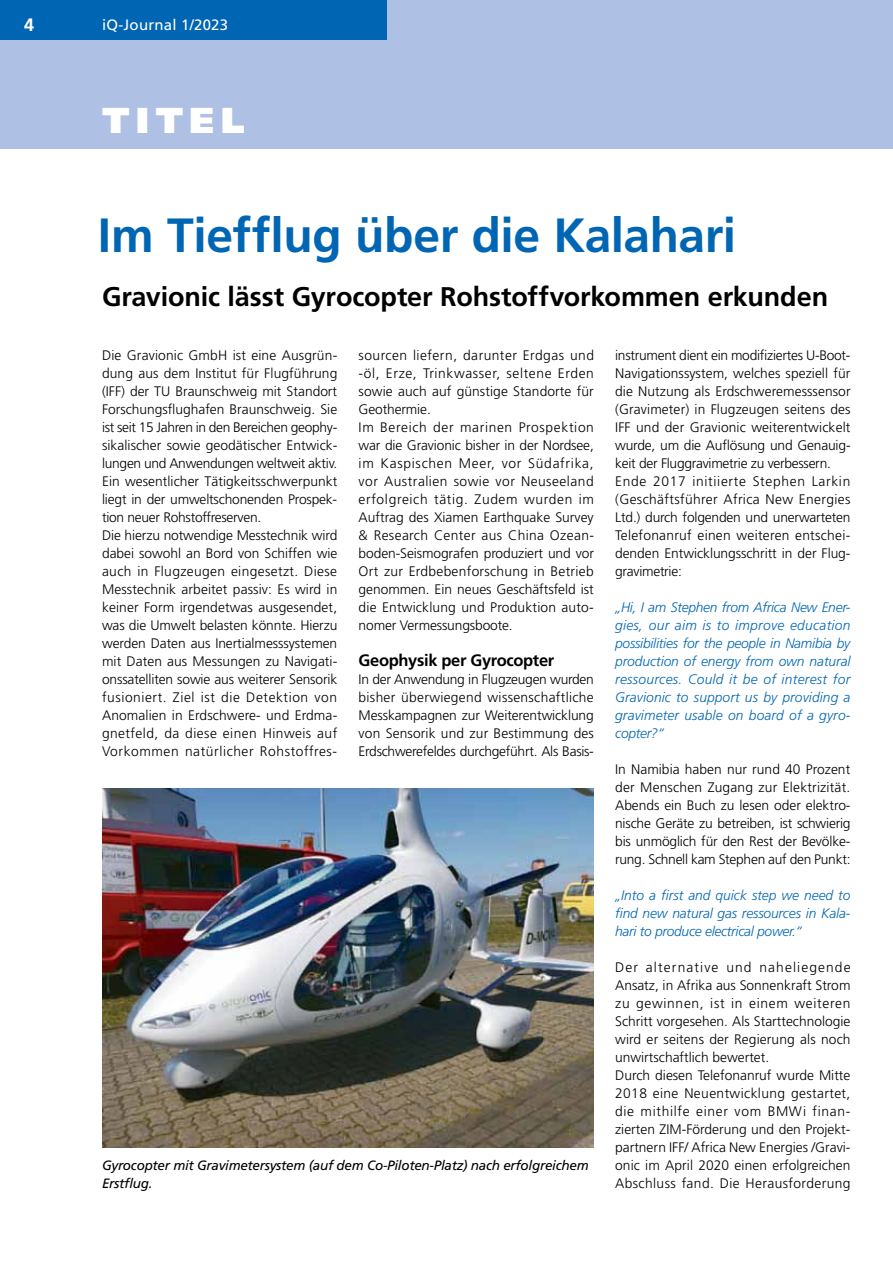
<style>
.page{position:relative;width:893px;height:1263px;background:#fff}
.page>*{position:absolute;margin:0;border:0;box-sizing:border-box;transform-origin:0 0}
.t1{font:700 48px "Frutiger";letter-spacing:-.01em;color:#0066b3}
.t2{font:900 36px "Frutiger";color:#fff}
.t3{font:700 27px "Frutiger";letter-spacing:-.005em;color:#000}
.t4{font:700 18px "Frutiger";color:#fff}
.t5{font:700 16.5px "Frutiger";letter-spacing:-.02em;color:#000}
.t6{font:15px "Frutiger";letter-spacing:.015em;color:#fff}
.t7{font:300 13.8px/18px "Frutiger";letter-spacing:.005em;color:#000}
.t8{font:italic 300 13.8px/18px "Frutiger";letter-spacing:-.01em;color:#0066b3;text-align:justify}
.t9{font:italic 13.5px/18px "Frutiger";letter-spacing:-.02em;color:#000}
</style>
<div class="page">
<div style="left:0;top:0;width:893px;height:149px;background:#aec0e3"></div>
<div style="left:0;top:0;width:387px;height:39px;background:#0066b3"></div>
<img style="left:102px;top:789px;width:492px;height:358px">
<h3 class="t4" style="left:24px;top:14px;width:12px">4</h3>
<p class="t6" style="left:102px;top:16px;width:128px">iQ-Journal 1/2023</p>
<h2 class="t2" style="left:102px;top:99px;width:144px">titel</h2>
<h1 class="t1" style="left:98px;top:207px;width:640px">Im Tiefflug über die Kalahari</h1>
<h3 class="t3" style="left:102px;top:281px;width:728px">Gravionic lässt Gyrocopter Rohstoffvorkommen erkunden</h3>
<p class="t7" style="left:102px;top:346px;width:237px">Die Gravionic GmbH ist eine Ausgrün&shy;dung aus dem Institut für Flugführung (IFF) der TU Braunschweig mit Standort Forschungsflughafen Braunschweig. Sie ist seit 15 Jahren in den Bereichen geophy&shy;sikalischer sowie geodätischer Entwick&shy;lungen und Anwendungen weltweit aktiv.<br>Ein wesentlicher Tätigkeitsschwerpunkt liegt in der umweltschonenden Prospek&shy;tion neuer Rohstoffreserven.<br>Die hierzu notwendige Messtechnik wird dabei sowohl an Bord von Schiffen wie auch in Flugzeugen eingesetzt. Diese Messtechnik arbeitet passiv: Es wird in keiner Form irgendetwas ausgesendet, was die Umwelt belasten könnte. Hierzu werden Daten aus Inertialmesssystemen mit Daten aus Messungen zu Navigati&shy;onssatelliten sowie aus weiterer Sensorik fusioniert. Ziel ist die Detektion von Anomalien in Erdschwere- und Erdma&shy;gnetfeld, da diese einen Hinweis auf Vorkommen natürlicher Rohstoffres-</p>
<p class="t7" style="left:359px;top:346px;width:237px">sourcen liefern, darunter Erdgas und -öl, Erze, Trinkwasser, seltene Erden sowie auch auf günstige Standorte für Geothermie.<br>Im Bereich der marinen Prospektion war die Gravionic bisher in der Nordsee, im Kaspischen Meer, vor Südafrika, vor Australien sowie vor Neuseeland erfolgreich tätig. Zudem wurden im Auftrag des Xiamen Earthquake Survey &amp; Research Center aus China Ozean&shy;boden-Seismografen produziert und vor Ort zur Erdbebenforschung in Betrieb genommen. Ein neues Geschäftsfeld ist die Entwicklung und Produktion auto&shy;nomer Vermessungsboote.</p>
<p class="t7" style="left:615px;top:346px;width:237px">instrument dient ein modifiziertes U-Boot-Navigationssystem, welches speziell für die Nutzung als Erdschweremesssensor (Gravimeter) in Flugzeugen seitens des IFF und der Gravionic weiterentwickelt wurde, um die Auflösung und Genauig&shy;keit der Fluggravimetrie zu verbessern.<br>Ende 2017 initiierte Stephen Larkin (Geschäftsführer Africa New Energies Ltd.) durch folgenden und unerwarteten Telefonanruf einen weiteren entschei&shy;denden Entwicklungsschritt in der Flug&shy;gravimetrie:</p>
<p class="t8" style="left:615px;top:598px;width:237px">„Hi, I am Stephen from Africa New Ener&shy;gies, our aim is to improve education possibilities for the people in Namibia by production of energy from own natural ressources. Could it be of interest for Gravionic to support us by providing a gravimeter usable on board of a gyro&shy;copter?“</p>
<p class="t7" style="left:615px;top:760px;width:237px;text-align:justify">In Namibia haben nur rund 40 Prozent der Menschen Zugang zur Elektrizität.<br>Abends ein Buch zu lesen oder elektro&shy;nische Geräte zu betreiben, ist schwierig bis unmöglich für den Rest der Bevölke&shy;rung. Schnell kam Stephen auf den Punkt:</p>
<p class="t8" style="left:615px;top:886px;width:237px">„Into a first and quick step we need to find new natural gas ressources in Kala&shy;hari to produce electrical power.“</p>
<p class="t7" style="left:615px;top:958px;width:237px">Der alternative und naheliegende Ansatz, in Afrika aus Sonnenkraft Strom zu gewinnen, ist in einem weiteren Schritt vorgesehen. Als Starttechnologie wird er seitens der Regierung als noch unwirtschaftlich bewertet.<br>Durch diesen Telefonanruf wurde Mitte 2018 eine Neuentwicklung gestartet, die mithilfe einer vom BMWi finan&shy;zierten ZIM-Förderung und den Projekt&shy;partnern IFF/ Africa New Energies /Gravi&shy;onic im April 2020 einen erfolgreichen Abschluss fand. Die Herausforderung</p>
<p class="t5" style="left:359px;top:651px;width:197px">Geophysik per Gyrocopter</p>
<p class="t7" style="left:359px;top:670px;width:237px;text-align:justify">In der Anwendung in Flugzeugen wurden bisher überwiegend wissenschaftliche Messkampagnen zur Weiterentwicklung von Sensorik und zur Bestimmung des Erdschwerefeldes durchgeführt. Als Basis-</p>
<p class="t9" style="left:102px;top:1156px;width:488px">Gyrocopter mit Gravimetersystem (auf dem Co-Piloten-Platz) nach erfolgreichem<br>Erstflug.</p>
</div>
